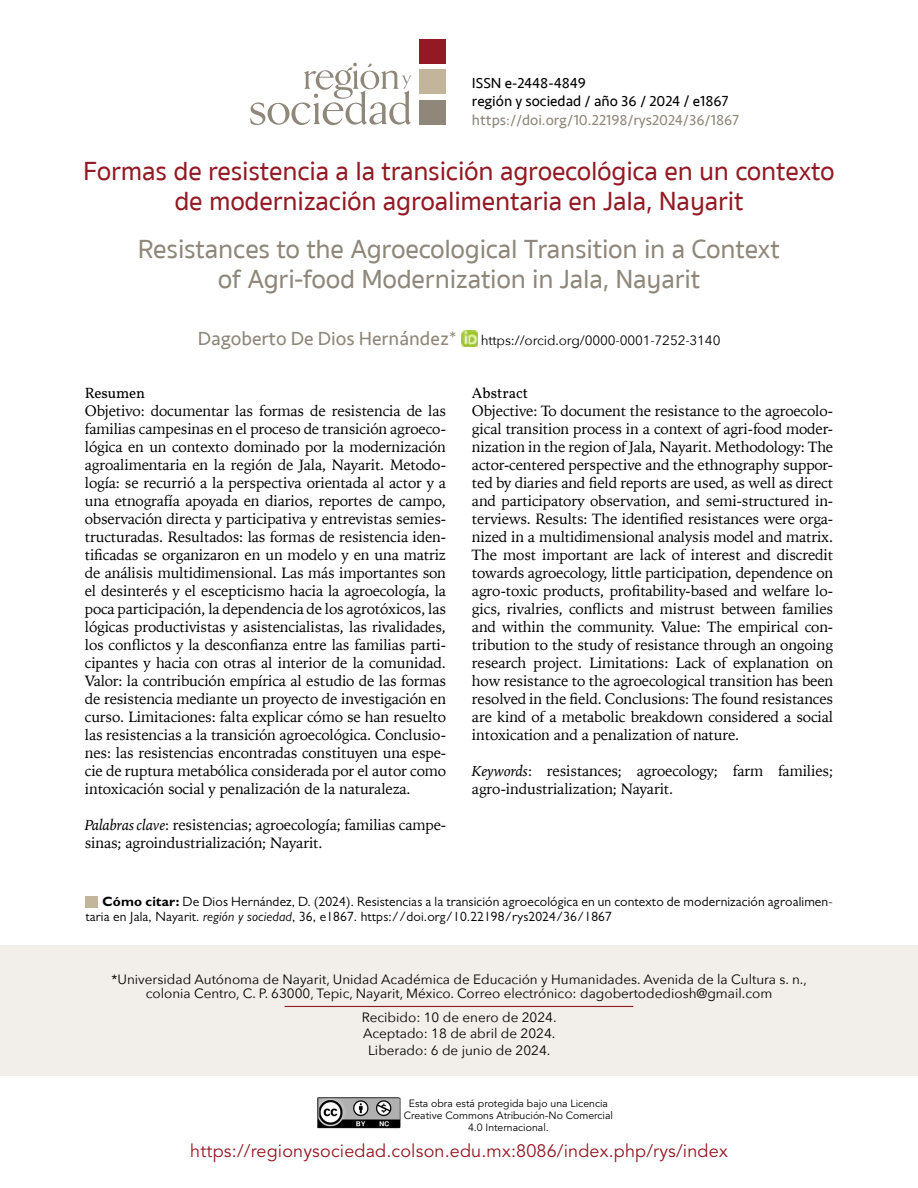
<style>
.page{position:relative;width:918px;height:1188px;background:#fff}
.page>*{position:absolute;margin:0;border:0;box-sizing:border-box;transform-origin:0 0}
.t1{font:500 27px/30px "Sukhumvit Set";letter-spacing:-.01em;color:#931a24;text-align:center}
.t2{font:500 27px/30px "Sukhumvit Set";letter-spacing:-.01em;color:#8e877a;text-align:center}
.t3{font:18px "Avenir";letter-spacing:.01em;color:#931a24}
.t4{font:15px/18px "Iowan Old Style";letter-spacing:-.01em;color:#000;text-align:justify}
.t5{font:15px/18px "Seravek";color:#000}
.t6{font:15px "Seravek";color:#8e877a}
.t7{font:15px "Vollkorn";color:#000}
.t8{font:13.5px/16.5px "Avenir Next";color:#000;text-align:center}
.t9{font:13.5px/15px "Gill Sans";letter-spacing:.01em;color:#000}
.t10{font:10.5px/12px "Avenir";color:#000;text-align:center}
.s1{font-family:"Seravek";font-size:19.5px;color:#8e877a}
.s2{font-style:italic}
.s3{font-weight:700}
</style>
<div class="page">
<div style="left:0;top:946px;width:918px;height:130px;background:#f2eee9"></div>
<img style="left:462px;top:331px;width:15px;height:15px">
<img style="left:318px;top:1097px;width:83px;height:31px">
<div style="left:85px;top:896px;width:13px;height:12px;background:#c2b59b"></div>
<hr style="left:285px;top:1006px;width:348px;height:1px;background:#931a24">
<div style="left:419px;top:39px;width:27px;height:25px;background:#931a24"></div>
<svg style="left:250px;top:63px;width:162px;height:62px"></svg>
<div style="left:419px;top:70px;width:27px;height:24px;background:#c2b59b"></div>
<div style="left:419px;top:100px;width:27px;height:25px;background:#8e877a"></div>
<p class="t5" style="left:472px;top:74px;width:258px">ISSN e-2448-4849<br>región y sociedad / año 36 / 2024 / e1867</p>
<p class="t6" style="left:472px;top:109px;width:269px">https://doi.org/10.22198/rys2024/36/1867</p>
<h1 class="t1" style="left:83px;top:157px;width:753px">Formas de resistencia a la transición agroecológica en un contexto de modernización agroalimentaria en Jala, Nayarit</h1>
<h1 class="t2" style="left:138px;top:235px;width:644px">Resistances to the Agroecological Transition in a Context of Agri-food Modernization in Jala, Nayarit</h1>
<p class="t8" style="left:198px;top:331px;width:524px"><span class="s1">Dagoberto De Dios Hernández*</span> https://orcid.org/0000-0001-7252-3140</p>
<p class="t7" style="left:85px;top:382px;width:62px">Resumen</p>
<p class="t4" style="left:85px;top:401px;width:363px">Objetivo: documentar las formas de resistencia de las familias campesinas en el proceso de transición agroeco&shy;lógica en un contexto dominado por la modernización agroalimentaria en la región de Jala, Nayarit. Metodo&shy;logía: se recurrió a la perspectiva orientada al actor y a una etnografía apoyada en diarios, reportes de campo, observación directa y participativa y entrevistas semies&shy;tructuradas. Resultados: las formas de resistencia iden&shy;tificadas se organizaron en un modelo y en una matriz de análisis multidimensional. Las más importantes son el desinterés y el escepticismo hacia la agroecología, la poca participación, la dependencia de los agrotóxicos, las lógicas productivistas y asistencialistas, las rivalidades, los conflictos y la desconfianza entre las familias parti&shy;cipantes y hacia con otras al interior de la comunidad.<br>Valor: la contribución empírica al estudio de las formas de resistencia mediante un proyecto de investigación en curso. Limitaciones: falta explicar cómo se han resuelto las resistencias a la transición agroecológica. Conclusio&shy;nes: las resistencias encontradas constituyen una espe&shy;cie de ruptura metabólica considerada por el autor como intoxicación social y penalización de la naturaleza.</p>
<p class="t4" style="left:85px;top:815px;width:363px"><span class="s2">Palabras clave</span>: resistencias; agroecología; familias campe&shy;sinas; agroindustrialización; Nayarit.</p>
<p class="t7" style="left:472px;top:382px;width:58px">Abstract</p>
<p class="t4" style="left:472px;top:401px;width:363px">Objective: To document the resistance to the agroecolo&shy;gical transition process in a context of agri-food moder&shy;nization in the region of Jala, Nayarit. Methodology: The actor-centered perspective and the ethnography suppor&shy;ted by diaries and field reports are used, as well as direct and participatory observation, and semi-structured in&shy;terviews. Results: The identified resistances were orga&shy;nized in a multidimensional analysis model and matrix.<br>The most important are lack of interest and discredit towards agroecology, little participation, dependence on agro-toxic products, profitability-based and welfare lo&shy;gics, rivalries, conflicts and mistrust between families and within the community. Value: The empirical con&shy;tribution to the study of resistance through an ongoing research project. Limitations: Lack of explanation on how resistance to the agroecological transition has been resolved in the field. Conclusions: The found resistances are kind of a metabolic breakdown considered a social intoxication and a penalization of nature.</p>
<p class="t4" style="left:472px;top:761px;width:363px"><span class="s2">Keywords</span>: resistances; agroecology; farm families; agro-industrialization; Nayarit.</p>
<p class="t9" style="left:85px;top:894px;width:749px;text-indent:17px"><span class="s3">Cómo citar:</span> De Dios Hernández, D. (2024). Resistencias a la transición agroecológica en un contexto de modernización agroalimen&shy;taria en Jala, Nayarit. <span class="s2">región y sociedad</span>, 36, e1867. https://doi.org/10.22198/rys2024/36/1867</p>
<p class="t8" style="left:112px;top:971px;width:697px;line-height:14.2px">*Universidad Autónoma de Nayarit, Unidad Académica de Educación y Humanidades. Avenida de la Cultura s. n., colonia Centro, C. P. 63000, Tepic, Nayarit, México. Correo electrónico: dagobertodediosh@gmail.com</p>
<p class="t8" style="left:362px;top:1008px;width:196px">Recibido: 10 de enero de 2024.<br>Aceptado: 18 de abril de 2024.<br>Liberado: 6 de junio de 2024.</p>
<p class="t10" style="left:404px;top:1098px;width:211px">Esta obra está protegida bajo una Licencia<br>Creative Commons Atribución-No Comercial<br>4.0 Internacional.</p>
<p class="t3" style="left:190px;top:1138px;width:539px">https://regionysociedad.colson.edu.mx:8086/index.php/rys/index</p>
</div>
